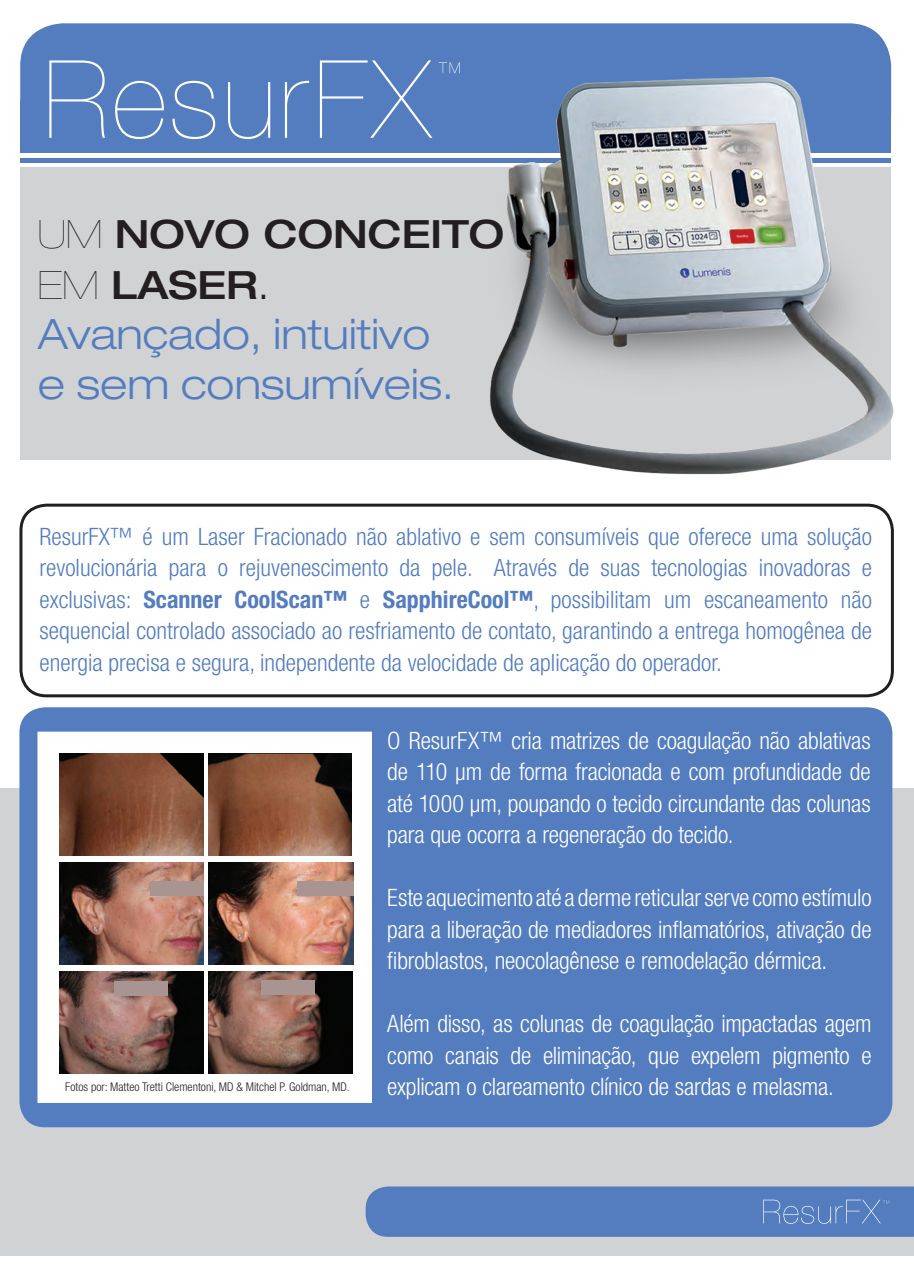
<style>
.page{position:relative;width:914px;height:1284px;background:#fff}
.page>*{position:absolute;margin:0;border:0;box-sizing:border-box;transform-origin:0 0}
.t1{font:300 expanded 42px "Helvetica Neue LT Pro";color:#537dbf}
.t2{font:500 expanded 39px "Helvetica Neue LT Pro";color:#231f20}
.t3{font:300 condensed 24px/31.5px "Helvetica Neue LT Pro";letter-spacing:-.01em;color:#fff;text-align:justify}
.t4{font:300 condensed 24px/31.5px "Helvetica Neue LT Pro";color:#537dbf;text-align:justify}
.t5{font:300 condensed 12px "Helvetica Neue LT Pro";color:#231f20}
.s1{font-weight:200}
.s2{font-weight:300}
.s3{font-weight:700}
</style>
<div class="page">
<div style="left:20px;top:23px;width:870px;height:130px;background:#537dbf;border-radius:43px"></div>
<hr style="left:20px;top:158px;width:870px;height:4px;background:#537dbf">
<div style="left:20px;top:167px;width:870px;height:292px;background:#d1d2d4"></div>
<div style="left:0;top:788px;width:913px;height:467px;background:#d1d2d4"></div>
<div style="left:19px;top:503px;width:874px;height:194px;border:3px solid #231f20;border-radius:26px"></div>
<div style="left:19px;top:707px;width:873px;height:420px;background:#537dbf;border-radius:26px"></div>
<svg style="left:49px;top:60px;width:56px;height:78px"></svg>
<svg style="left:115px;top:81px;width:49px;height:58px"></svg>
<svg style="left:172px;top:81px;width:43px;height:58px"></svg>
<svg style="left:228px;top:82px;width:42px;height:57px"></svg>
<svg style="left:285px;top:80px;width:24px;height:58px"></svg>
<svg style="left:320px;top:60px;width:112px;height:78px"></svg>
<svg style="left:438px;top:62px;width:18px;height:11px"></svg>
<div style="left:37px;top:731px;width:335px;height:371px;background:#fff"></div>
<img style="left:60px;top:753px;width:143px;height:102px">
<img style="left:208px;top:753px;width:143px;height:102px">
<img style="left:60px;top:862px;width:143px;height:102px">
<img style="left:208px;top:862px;width:145px;height:102px">
<img style="left:60px;top:971px;width:143px;height:102px">
<img style="left:209px;top:971px;width:143px;height:102px">
<div style="left:150px;top:881px;width:53px;height:14px;background:#a89490"></div>
<div style="left:114px;top:981px;width:54px;height:15px;background:#a89490"></div>
<div style="left:261px;top:980px;width:54px;height:14px;background:#a89490"></div>
<div style="left:297px;top:881px;width:56px;height:14px;background:#a89490"></div>
<img style="left:456px;top:54px;width:438px;height:421px">
<div style="left:365px;top:1186px;width:548px;height:50px;background:#537dbf"></div>
<p class="t2" style="left:38px;top:210px;width:467px"><span class="s1">UM</span> NOVO CONCEITO</p>
<p class="t2" style="left:38px;top:260px;width:232px"><span class="s1">EM</span> LASER<span class="s2">.</span></p>
<p class="t1" style="left:38px;top:309px;width:394px">Avançado, intuitivo</p>
<p class="t1" style="left:38px;top:359px;width:417px">e sem consumíveis.</p>
<p class="t4" style="left:40px;top:520px;width:833px">ResurFX™ é um Laser Fracionado não ablativo e sem consumíveis que oferece uma solução revolucionária para o rejuvenescimento da pele. Através de suas tecnologias inovadoras e exclusivas: <span class="s3">Scanner CoolScan™</span> e <span class="s3">SapphireCool™</span>, possibilitam um escaneamento não sequencial controlado associado ao resfriamento de contato, garantindo a entrega homogênea de energia precisa e segura, independente da velocidade de aplicação do operador.</p>
<p class="t3" style="left:387px;top:724px;width:485px">O ResurFX™ cria matrizes de coagulação não ablativas de 110 μm de forma fracionada e com profundidade de até 1000 μm, poupando o tecido circundante das colunas para que ocorra a regeneração do tecido.</p>
<p class="t5" style="left:65px;top:1079px;width:286px">Fotos por: Matteo Tretti Clementoni, MD &amp; Mitchel P. Goldman, MD.</p>
<p class="t3" style="left:387px;top:881px;width:485px">Este aquecimento até a derme reticular serve como estímulo para a liberação de mediadores inflamatórios, ativação de fibroblastos, neocolagênese e remodelação dérmica.</p>
<p class="t3" style="left:387px;top:1007px;width:485px">Além disso, as colunas de coagulação impactadas agem como canais de eliminação, que expelem pigmento e explicam o clareamento clínico de sardas e melasma.</p>
</div>
